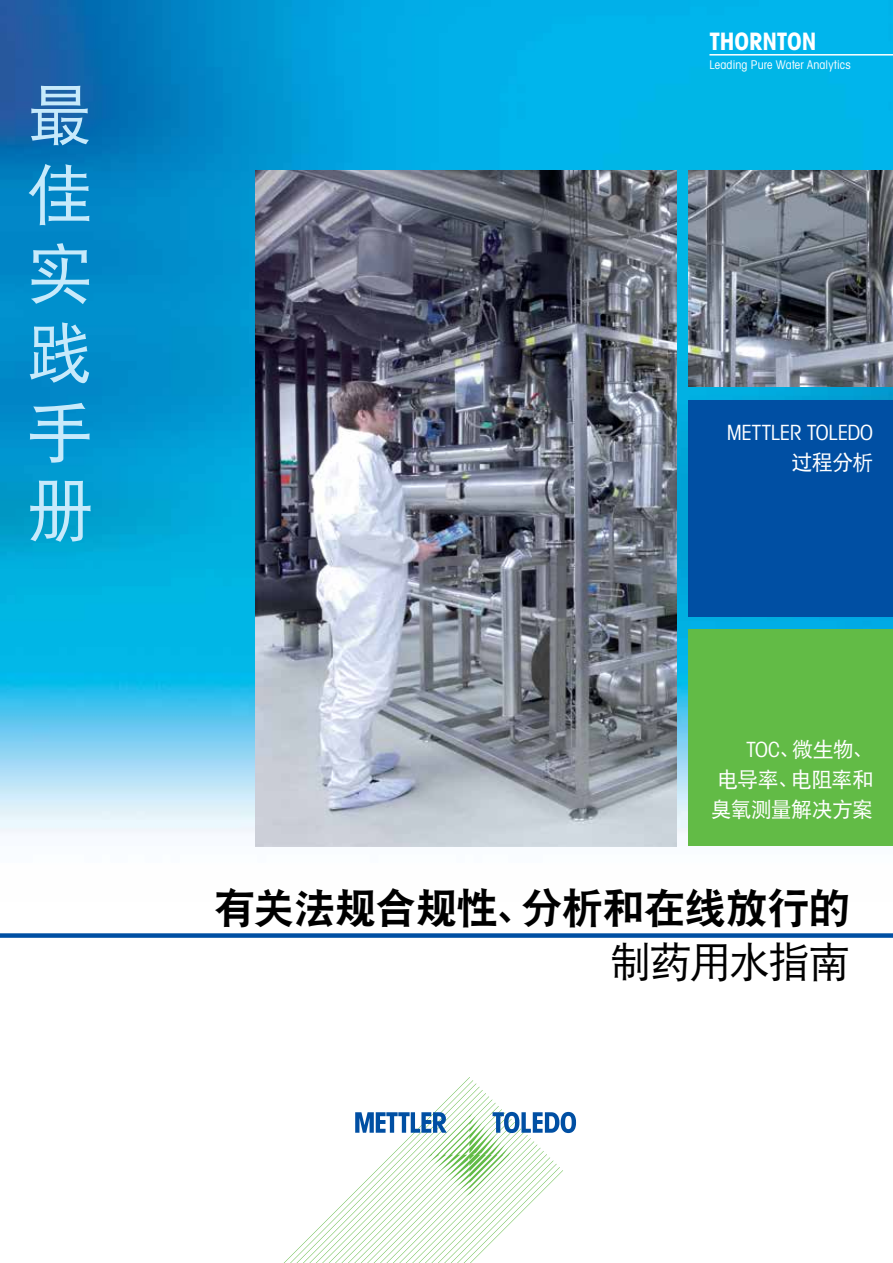
<style>
.page{position:relative;width:893px;height:1263px;background:#fff}
.page>*{position:absolute;margin:0;border:0;box-sizing:border-box;transform-origin:0 0}
.t1{font:66px/79.2px "DFP Hei W5";color:#c7eafb;text-align:justify}
.t2{font:42px "DFP Hei W9";letter-spacing:-.025em;color:#000}
.t3{font:42px "DFP Hei W5";letter-spacing:-.05em;color:#000}
.t4{font:24px "Avant Gardefor MT Bd";letter-spacing:-.005em;color:#fff}
.t5{font:21px/30px "DFP Hei W5";letter-spacing:-.04em;color:#fff;text-align:right}
.t6{font:21px "Avant Gardefor MT Bk";letter-spacing:-.015em;color:#fff}
.t7{font:12px "Avant Gardefor MT Bk";letter-spacing:.015em;color:#fff}
.s1{font-family:"Avant Gardefor MT Bk"}
</style>
<div class="page">
<img style="left:0;top:0;width:893px;height:847px">
<div style="left:0;top:933px;width:893px;height:5px;background:#004fa3"></div>
<img style="left:255px;top:170px;width:421px;height:676px">
<svg style="left:284px;top:1077px;width:292px;height:186px"></svg>
<div style="left:689px;top:629px;width:204px;height:217px;background:#62bb46"></div>
<div style="left:689px;top:400px;width:204px;height:217px;background:#004fa3"></div>
<img style="left:689px;top:170px;width:204px;height:217px">
<hr style="left:709px;top:54px;width:184px;height:2px;background:#fff">
<h1 class="t1" style="left:27px;top:75px;width:67px">最佳实践手册</h1>
<p class="t4" style="left:709px;top:26px;width:108px">THORNTON</p>
<p class="t7" style="left:709px;top:57px;width:143px">Leading Pure Water Analytics</p>
<p class="t6" style="left:727px;top:420px;width:148px">METTLER TOLEDO</p>
<p class="t5" style="left:791px;top:448px;width:83px">过程分析</p>
<p class="t5" style="left:711px;top:734px;width:164px"><span class="s1">TOC</span>、微生物、<br>电导率、电阻率和臭氧测量解决方案</p>
<h2 class="t2" style="left:214px;top:886px;width:638px">有关法规合规性、分析和在线放行的</h2>
<h2 class="t3" style="left:610px;top:940px;width:242px">制药用水指南</h2>
</div>
